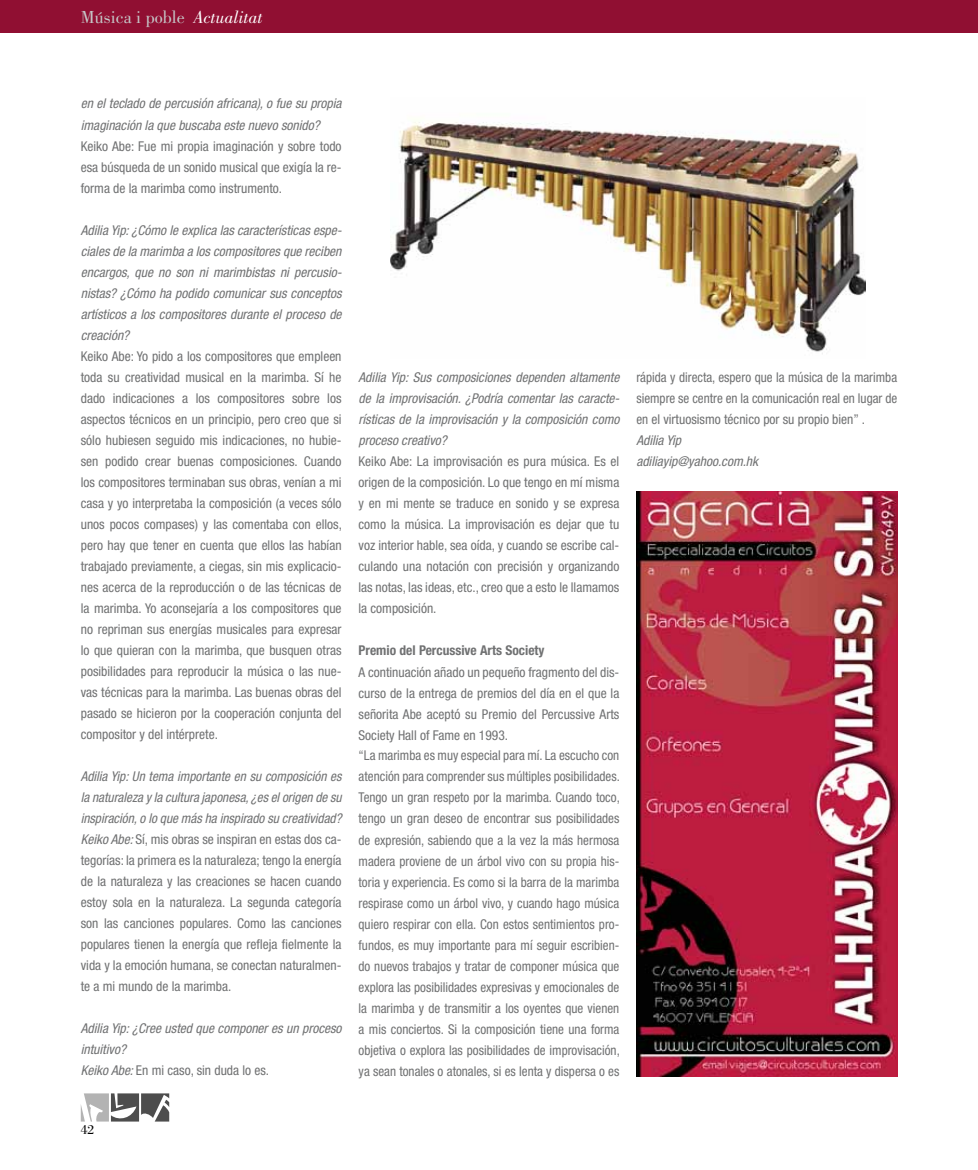
<style>
.page{position:relative;width:978px;height:1170px;background:#fff}
.page>*{position:absolute;margin:0;border:0;box-sizing:border-box;transform-origin:0 0}
.t1{font:18px "Bodoni";color:#c6c7c8}
.t2{font:condensed 13.5px/21px "Helvetica Neue";color:#707172;text-align:justify}
.t3{font:italic condensed 13.5px/21px "Helvetica Neue";color:#707172}
.t4{font:700 condensed 13.5px "Helvetica Neue";color:#707172}
.t5{font:13.5px "Bodoni";color:#000}
.s1{font-style:italic;color:#fff}
.s2{font-style:italic}
.s3{font-style:normal}
</style>
<div class="page">
<div style="left:0;top:0;width:978px;height:33px;background:#900f32"></div>
<svg style="left:81px;top:1093px;width:88px;height:28px"></svg>
<img style="left:390px;top:121px;width:476px;height:233px">
<img style="left:636px;top:491px;width:261px;height:585px">
<h1 class="t1" style="left:81px;top:7px;width:184px">Música i poble <span class="s1">Actualitat</span></h1>
<p class="t3" style="left:81px;top:93px;width:262px">en el teclado de percusión africana), o fue su propia imaginación la que buscaba este nuevo sonido?</p>
<p class="t2" style="left:81px;top:135px;width:262px">Keiko Abe: Fue mi propia imaginación y sobre todo esa búsqueda de un sonido musical que exigía la re&shy;forma de la marimba como instrumento.</p>
<p class="t3" style="left:81px;top:219px;width:263px;text-align:justify">Adilia Yip: ¿Cómo le explica las características espe&shy;ciales de la marimba a los compositores que reciben encargos, que no son ni marimbistas ni percusio&shy;nistas? ¿Cómo ha podido comunicar sus conceptos artísticos a los compositores durante el proceso de creación?</p>
<p class="t2" style="left:81px;top:345px;width:263px">Keiko Abe: Yo pido a los compositores que empleen toda su creatividad musical en la marimba. Sí he dado indicaciones a los compositores sobre los aspectos técnicos en un principio, pero creo que si sólo hubiesen seguido mis indicaciones, no hubie&shy;sen podido crear buenas composiciones. Cuando los compositores terminaban sus obras, venían a mi casa y yo interpretaba la composición (a veces sólo unos pocos compases) y las comentaba con ellos, pero hay que tener en cuenta que ellos las habían trabajado previamente, a ciegas, sin mis explicacio&shy;nes acerca de la reproducción o de las técnicas de la marimba. Yo aconsejaría a los compositores que no repriman sus energías musicales para expresar lo que quieran con la marimba, que busquen otras posibilidades para reproducir la música o las nue&shy;vas técnicas para la marimba. Las buenas obras del pasado se hicieron por la cooperación conjunta del compositor y del intérprete.</p>
<p class="t2" style="left:81px;top:765px;width:262px"><span class="s2">Adilia Yip: Un tema importante en su composición es la naturaleza y la cultura japonesa, ¿es el origen de su inspiración, o lo que más ha inspirado su creatividad?<br>Keiko Abe:</span> Sí, mis obras se inspiran en estas dos ca&shy;tegorías: la primera es la naturaleza; tengo la energía de la naturaleza y las creaciones se hacen cuando estoy sola en la naturaleza. La segunda categoría son las canciones populares. Como las canciones populares tienen la energía que refleja fielmente la vida y la emoción humana, se conectan naturalmen&shy;te a mi mundo de la marimba.</p>
<p class="t3" style="left:81px;top:1017px;width:262px">Adilia Yip: ¿Cree usted que componer es un proceso intuitivo?<br>Keiko Abe: <span class="s3">En mi caso, sin duda lo es.</span></p>
<p class="t3" style="left:359px;top:367px;width:262px;text-align:justify">Adilia Yip: Sus composiciones dependen altamente de la improvisación. ¿Podría comentar las caracte&shy;rísticas de la improvisación y la composición como proceso creativo?</p>
<p class="t2" style="left:359px;top:451px;width:262px">Keiko Abe: La improvisación es pura música. Es el origen de la composición. Lo que tengo en mí misma y en mi mente se traduce en sonido y se expresa como la música. La improvisación es dejar que tu voz interior hable, sea oída, y cuando se escribe cal&shy;culando una notación con precisión y organizando las notas, las ideas, etc., creo que a esto le llamamos la composición.</p>
<p class="t4" style="left:359px;top:642px;width:188px">Premio del Percussive Arts Society</p>
<p class="t2" style="left:359px;top:661px;width:263px;text-align:left">A continuación añado un pequeño fragmento del dis&shy;curso de la entrega de premios del día en el que la señorita Abe aceptó su Premio del Percussive Arts Society Hall of Fame en 1993.<br>“La marimba es muy especial para mí. La escucho con atención para comprender sus múltiples posibilidades.<br>Tengo un gran respeto por la marimba. Cuando toco, tengo un gran deseo de encontrar sus posibilidades de expresión, sabiendo que a la vez la más hermosa madera proviene de un árbol vivo con su propia his&shy;toria y experiencia. Es como si la barra de la marimba respirase como un árbol vivo, y cuando hago música quiero respirar con ella. Con estos sentimientos pro&shy;fundos, es muy importante para mí seguir escribien&shy;do nuevos trabajos y tratar de componer música que explora las posibilidades expresivas y emocionales de la marimba y de transmitir a los oyentes que vienen a mis conciertos. Si la composición tiene una forma objetiva o explora las posibilidades de improvisación, ya sean tonales o atonales, si es lenta y dispersa o es</p>
<p class="t2" style="left:636px;top:367px;width:262px">rápida y directa, espero que la música de la marimba siempre se centre en la comunicación real en lugar de en el virtuosismo técnico por su propio bien” .</p>
<p class="t3" style="left:636px;top:430px;width:123px">Adilia Yip adiliayip@yahoo.com.hk</p>
<p class="t5" style="left:81px;top:1122px;width:15px">42</p>
</div>
